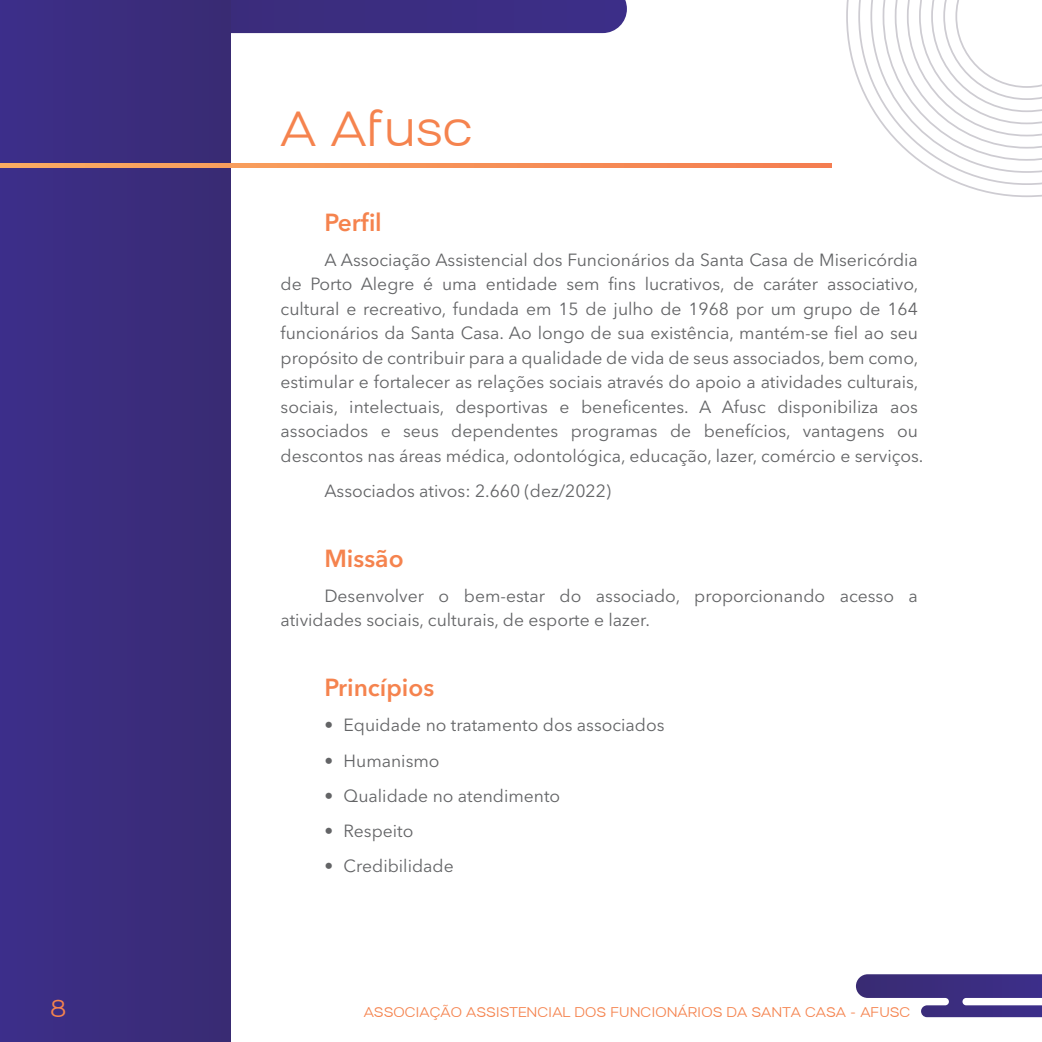
<style>
.page{position:relative;width:1042px;height:1042px;background:#fff}
.page>*{position:absolute;margin:0;border:0;box-sizing:border-box;transform-origin:0 0}
.t1{font:49px "Bronova";color:#f5834e}
.t2{font:600 24.5px "Avenir Next LT Pro";color:#f5834e}
.t3{font:24.5px "Bronova";color:#f5834e}
.t4{font:17.5px/24.5px "Avenir Next LT Pro";color:#636466}
.t5{font:14px "Bronova";color:#f5834e}
</style>
<div class="page">
<div style="left:231px;top:0;width:396px;height:33px;background:#3b2d81"></div>
<div style="left:0;top:0;width:231px;height:1042px;background:#3b2d7e"></div>
<svg style="left:856px;top:974px;width:186px;height:43px"></svg>
<svg style="left:846px;top:0;width:196px;height:197px"></svg>
<svg style="left:0;top:163px;width:831px;height:4px;background:#f79358"></svg>
<h2 class="t3" style="left:50px;top:993px;width:19px">8</h2>
<h1 class="t1" style="left:281px;top:99px;width:194px">A Afusc</h1>
<h2 class="t2" style="left:324px;top:207px;width:59px">Perfil</h2>
<p class="t4" style="left:281px;top:247px;width:644px;text-indent:44px">A Associação Assistencial dos Funcionários da Santa Casa de Misericórdia de Porto Alegre é uma entidade sem fins lucrativos, de caráter associativo, cultural e recreativo, fundada em 15 de julho de 1968 por um grupo de 164 funcionários da Santa Casa. Ao longo de sua existência, mantém-se fiel ao seu propósito de contribuir para a qualidade de vida de seus associados, bem como, estimular e fortalecer as relações sociais através do apoio a atividades culturais, sociais, intelectuais, desportivas e beneficentes. A Afusc disponibiliza aos associados e seus dependentes programas de benefícios, vantagens ou descontos nas áreas médica, odontológica, educação, lazer, comércio e serviços.</p>
<p class="t4" style="left:324px;top:478px;width:288px">Associados ativos: 2.660 (dez/2022)</p>
<h2 class="t2" style="left:324px;top:543px;width:81px">Missão</h2>
<p class="t4" style="left:281px;top:583px;width:639px;text-indent:44px">Desenvolver o bem-estar do associado, proporcionando acesso a atividades sociais, culturais, de esporte e lazer.</p>
<h2 class="t2" style="left:324px;top:673px;width:111px">Princípios</h2>
<p class="t4" style="left:324px;top:713px;width:342px">• Equidade no tratamento dos associados</p>
<p class="t4" style="left:324px;top:748px;width:117px">• Humanismo</p>
<p class="t4" style="left:324px;top:783px;width:237px">• Qualidade no atendimento</p>
<p class="t4" style="left:324px;top:818px;width:91px">• Respeito</p>
<p class="t4" style="left:324px;top:853px;width:131px">• Credibilidade</p>
<p class="t5" style="left:364px;top:1003px;width:548px">ASSOCIAÇÃO ASSISTENCIAL DOS FUNCIONÁRIOS DA SANTA CASA - AFUSC</p>
</div>
